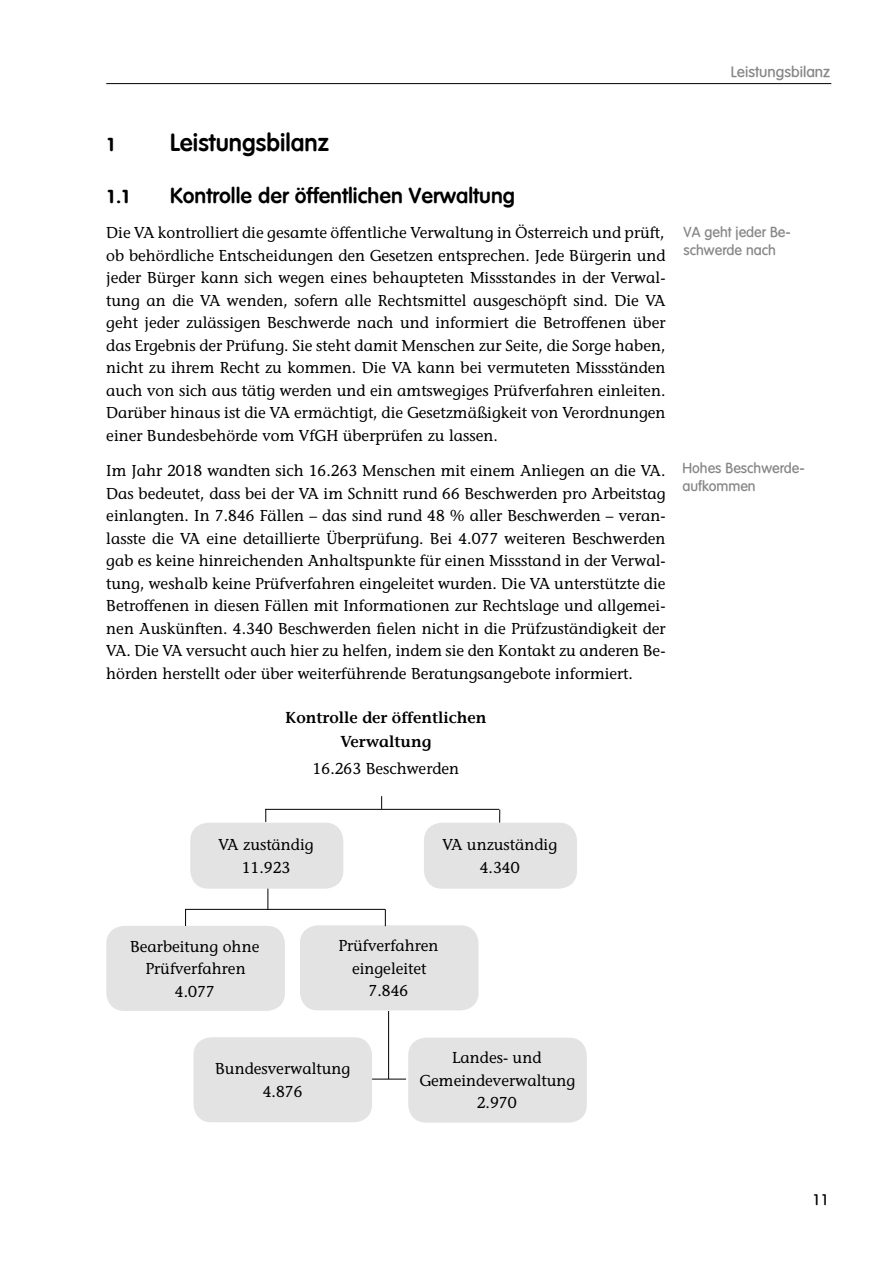
<style>
.page{position:relative;width:893px;height:1263px;background:#fff}
.page>*{position:absolute;margin:0;border:0;box-sizing:border-box;transform-origin:0 0}
.t1{font:600 24px "Volkswagen";color:#000}
.t2{font:600 21px "Volkswagen";color:#000}
.t3{font:700 18px "Volkswagen";color:#000}
.t4{font:500 15.75px/22.5px "Stone Informal Std";color:#000;text-align:center}
.t5{font:600 15.75px/24px "Stone Informal";color:#000;text-align:center}
.t6{font:500 15px "Volkswagen";color:#878787}
.t7{font:500 15px "Volkswagen";color:#000}
.t8{font:500 14.25px/18px "Volkswagen";color:#878787}
</style>
<div class="page">
<hr style="left:106px;top:83px;width:725px;height:1px;background:#000">
<div style="left:190px;top:823px;width:153px;height:66px;background:#e3e3e3;border-radius:18px"></div>
<div style="left:424px;top:823px;width:153px;height:66px;background:#e3e3e3;border-radius:18px"></div>
<div style="left:300px;top:925px;width:179px;height:85px;background:#e3e3e3;border-radius:18px"></div>
<div style="left:106px;top:926px;width:179px;height:85px;background:#e3e3e3;border-radius:18px"></div>
<div style="left:193px;top:1037px;width:179px;height:85px;background:#e3e3e3;border-radius:18px"></div>
<div style="left:408px;top:1037px;width:179px;height:86px;background:#e3e3e3;border-radius:18px"></div>
<svg style="left:381px;top:796px;width:1px;height:13px"></svg>
<hr style="left:372px;top:1079px;width:34px;height:1px;background:#000">
<hr style="left:185px;top:909px;width:200px;height:1px;background:#000">
<hr style="left:265px;top:809px;width:234px;height:1px;background:#000">
<svg style="left:265px;top:809px;width:1px;height:13px"></svg>
<svg style="left:499px;top:810px;width:1px;height:13px"></svg>
<svg style="left:267px;top:889px;width:1px;height:21px"></svg>
<svg style="left:185px;top:910px;width:1px;height:16px"></svg>
<svg style="left:385px;top:909px;width:1px;height:17px"></svg>
<hr style="left:388px;top:1011px;width:1px;height:68px;background:#000">
<p class="t6" style="left:731px;top:63px;width:101px">Leistungsbilanz</p>
<p class="t3" style="left:106px;top:133px;width:12px">1</p>
<h1 class="t1" style="left:170px;top:128px;width:160px">Leistungsbilanz</h1>
<p class="t3" style="left:106px;top:186px;width:27px">1.1</p>
<h2 class="t2" style="left:170px;top:183px;width:346px">Kontrolle der öffentlichen Verwaltung</h2>
<p class="t4" style="left:106px;top:222px;width:561px;text-align:justify">Die VA kontrolliert die gesamte öffentliche Verwaltung in Österreich und prüft, ob behördliche Entscheidungen den Gesetzen entsprechen. Jede Bürgerin und jeder Bürger kann sich wegen eines behaupteten Missstandes in der Verwal&shy;tung an die VA wenden, sofern alle Rechtsmittel ausgeschöpft sind. Die VA geht jeder zulässigen Beschwerde nach und informiert die Betroffenen über das Ergebnis der Prüfung. Sie steht damit Menschen zur Seite, die Sorge haben, nicht zu ihrem Recht zu kommen. Die VA kann bei vermuteten Missständen auch von sich aus tätig werden und ein amtswegiges Prüfverfahren einleiten.<br>Darüber hinaus ist die VA ermächtigt, die Gesetzmäßigkeit von Verordnungen einer Bundesbehörde vom VfGH überprüfen zu lassen.</p>
<p class="t4" style="left:106px;top:459px;width:561px;text-align:justify">Im Jahr 2018 wandten sich 16.263 Menschen mit einem Anliegen an die VA.<br>Das bedeutet, dass bei der VA im Schnitt rund 66 Beschwerden pro Arbeitstag einlangten. In 7.846 Fällen – das sind rund 48 % aller Beschwerden – veran&shy;lasste die VA eine detaillierte Überprüfung. Bei 4.077 weiteren Beschwerden gab es keine hinreichenden Anhaltspunkte für einen Missstand in der Verwal&shy;tung, weshalb keine Prüfverfahren eingeleitet wurden. Die VA unterstützte die Betroffenen in diesen Fällen mit Informationen zur Rechtslage und allgemei&shy;nen Auskünften. 4.340 Beschwerden fielen nicht in die Prüfzuständigkeit der VA. Die VA versucht auch hier zu helfen, indem sie den Kontakt zu anderen Be&shy;hörden herstellt oder über weiterführende Beratungsangebote informiert.</p>
<p class="t5" style="left:285px;top:706px;width:203px">Kontrolle der öffentlichen<br>Verwaltung</p>
<p class="t4" style="left:313px;top:757px;width:148px">16.263 Beschwerden</p>
<p class="t8" style="left:684px;top:223px;width:109px">VA geht jeder Be&shy;schwerde nach</p>
<p class="t8" style="left:682px;top:459px;width:124px">Hohes Beschwerde&shy;aufkommen</p>
<p class="t4" style="left:219px;top:833px;width:96px">VA zuständig<br>11.923</p>
<p class="t4" style="left:442px;top:833px;width:116px">VA unzuständig<br>4.340</p>
<p class="t4" style="left:130px;top:935px;width:131px">Bearbeitung ohne<br>Prüfverfahren<br>4.077</p>
<p class="t4" style="left:338px;top:934px;width:102px">Prüfverfahren eingeleitet<br>7.846</p>
<p class="t4" style="left:215px;top:1057px;width:136px">Bundesverwaltung<br>4.876</p>
<p class="t4" style="left:420px;top:1047px;width:157px">Landes- und<br>Gemeindeverwaltung<br>2.970</p>
<p class="t7" style="left:812px;top:1191px;width:18px">11</p>
</div>
